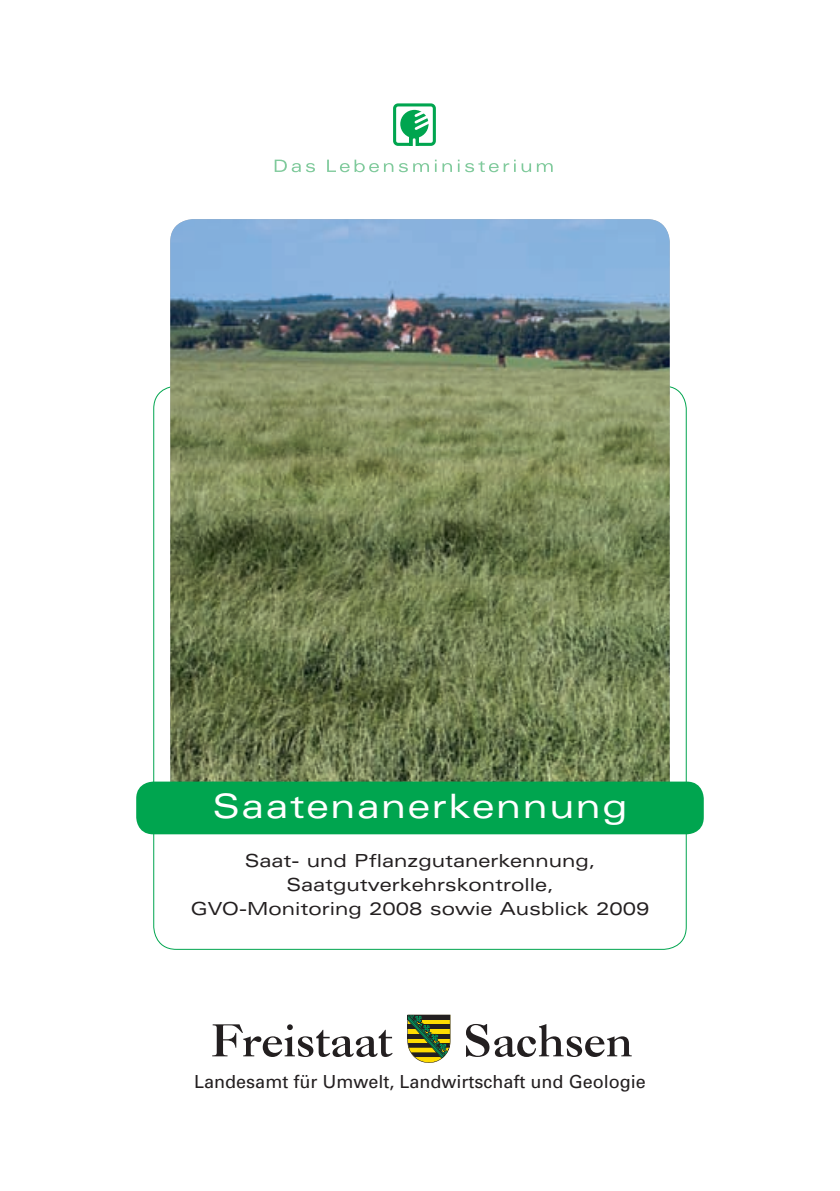
<style>
.page{position:relative;width:840px;height:1191px;background:#fff}
.page>*{position:absolute;margin:0;border:0;box-sizing:border-box;transform-origin:0 0}
.t1{font:expanded 33.6px "Univers";letter-spacing:.05em;color:#fff}
.t2{font:expanded 18px/24px "Univers";color:#231f20;text-align:center}
.t3{font:18px "Univers";color:#231f20}
</style>
<div class="page">
<img style="left:170px;top:219px;width:499px;height:588px;border-radius:23px">
<div style="left:136px;top:781px;width:567px;height:53px;background:#00a54f;border-radius:17px"></div>
<svg style="left:274px;top:160px;width:26px;height:12px"></svg>
<svg style="left:306px;top:163px;width:9px;height:9px"></svg>
<svg style="left:327px;top:160px;width:80px;height:12px"></svg>
<svg style="left:413px;top:160px;width:23px;height:12px"></svg>
<svg style="left:442px;top:163px;width:9px;height:9px"></svg>
<svg style="left:457px;top:160px;width:2px;height:12px"></svg>
<svg style="left:465px;top:160px;width:50px;height:12px"></svg>
<svg style="left:521px;top:163px;width:31px;height:9px"></svg>
<div style="left:393px;top:103px;width:42px;height:43px;border:3px solid #00a54f;border-radius:3px"></div>
<svg style="left:409px;top:137px;width:10px;height:9px"></svg>
<svg style="left:412px;top:140px;width:3px;height:6px"></svg>
<div style="left:400px;top:110px;width:28px;height:28px;background:#00a54f;border-radius:50%"></div>
<svg style="left:413px;top:107px;width:21px;height:25px"></svg>
<svg style="left:212px;top:1014px;width:419px;height:49px"></svg>
<h1 class="t1" style="left:212px;top:786px;width:416px">Saatenanerkennung</h1>
<p class="t2" style="left:190px;top:848px;width:460px">Saat- und Pflanzgutanerkennung,<br>Saatgutverkehrskontrolle,<br>GVO-Monitoring 2008 sowie Ausblick 2009</p>
<p class="t3" style="left:194px;top:1070px;width:453px">Landesamt für Umwelt, Landwirtschaft und Geologie</p>
</div>
